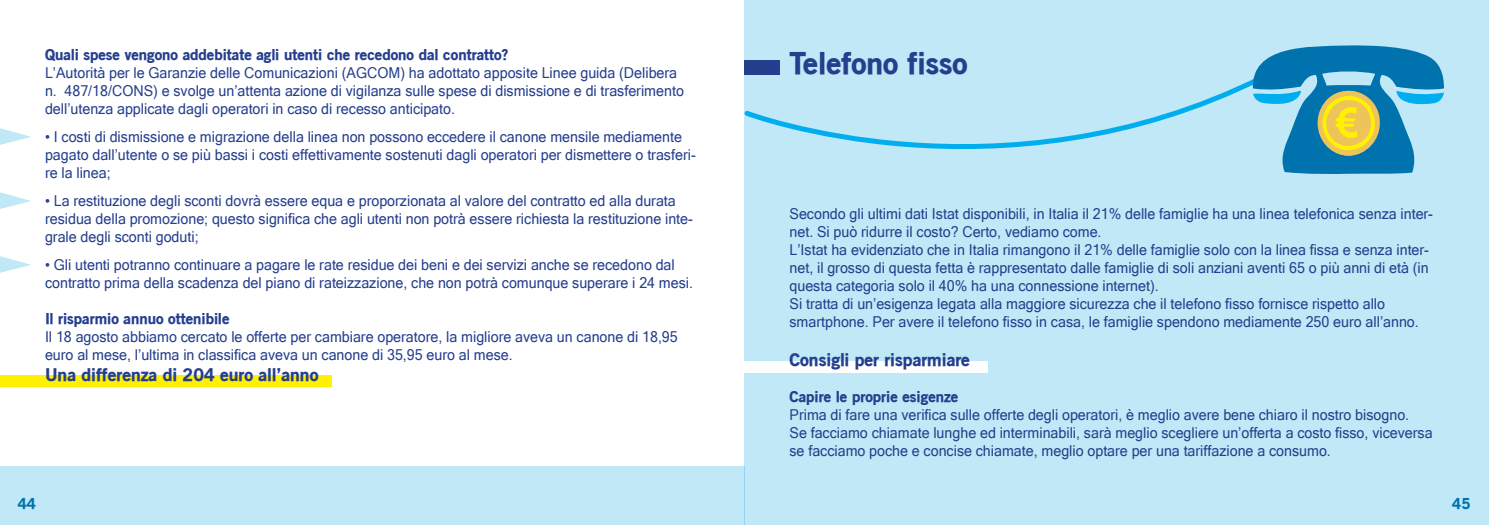
<style>
.page{position:relative;width:1489px;height:525px;background:#fff}
.page>*{position:absolute;margin:0;border:0;box-sizing:border-box;transform-origin:0 0}
.t1{font:900 30px "Old Sans";color:#253f8e}
.t2{font:900 17.5px "Old Sans";color:#253f8e}
.t3{font:15px/18px "Microsoft Sans Serif";color:#253f8e;scale:.95 1}
.t4{font:900 15px "Old Sans";color:#253f8e}
.t5{font:900 15px "Old Sans";color:#0073ae}
</style>
<div class="page">
<div style="left:0;top:375px;width:331px;height:12px;background:#fff101"></div>
<div style="left:744px;top:0;width:744px;height:524px;background:#c0e8f6"></div>
<div style="left:744px;top:360px;width:244px;height:12px;background:#fff"></div>
<div style="left:0;top:466px;width:744px;height:58px;background:#c0e8f6"></div>
<svg style="left:744px;top:80px;width:506px;height:69px"></svg>
<svg style="left:1250px;top:45px;width:193px;height:129px"></svg>
<div style="left:744px;top:61px;width:36px;height:14px;background:#253f8e"></div>
<svg style="left:0;top:128px;width:31px;height:17px"></svg>
<svg style="left:0;top:192px;width:31px;height:17px"></svg>
<svg style="left:0;top:256px;width:31px;height:17px"></svg>
<p class="t4" style="left:45px;top:45px;width:465px">Quali spese vengono addebitate agli utenti che recedono dal contratto?</p>
<p class="t3" style="left:45px;top:63px;width:674px">L’Autorità per le Garanzie delle Comunicazioni (AGCOM) ha adottato apposite Linee guida (Delibera n. 487/18/CONS) e svolge un’attenta azione di vigilanza sulle spese di dismissione e di trasferimento dell’utenza applicate dagli operatori in caso di recesso anticipato.</p>
<p class="t3" style="left:45px;top:127px;width:686px">• I costi di dismissione e migrazione della linea non possono eccedere il canone mensile mediamente pagato dall’utente o se più bassi i costi effettivamente sostenuti dagli operatori per dismettere o trasferi&shy;re la linea;</p>
<p class="t3" style="left:45px;top:191px;width:683px">• La restituzione degli sconti dovrà essere equa e proporzionata al valore del contratto ed alla durata residua della promozione; questo significa che agli utenti non potrà essere richiesta la restituzione inte&shy;grale degli sconti goduti;</p>
<p class="t3" style="left:45px;top:255px;width:683px">• Gli utenti potranno continuare a pagare le rate residue dei beni e dei servizi anche se recedono dal contratto prima della scadenza del piano di rateizzazione, che non potrà comunque superare i 24 mesi.</p>
<p class="t4" style="left:45px;top:309px;width:186px">Il risparmio annuo ottenibile</p>
<p class="t3" style="left:45px;top:327px;width:667px">Il 18 agosto abbiamo cercato le offerte per cambiare operatore, la migliore aveva un canone di 18,95 euro al mese, l’ultima in classifica aveva un canone di 35,95 euro al mese.</p>
<p class="t2" style="left:45px;top:363px;width:275px">Una differenza di 204 euro all’anno</p>
<p class="t1" style="left:789px;top:45px;width:179px">Telefono fisso</p>
<p class="t3" style="left:789px;top:204px;width:679px">Secondo gli ultimi dati Istat disponibili, in Italia il 21% delle famiglie ha una linea telefonica senza inter&shy;net. Si può ridurre il costo? Certo, vediamo come.</p>
<p class="t3" style="left:789px;top:240px;width:674px;text-align:justify">L’Istat ha evidenziato che in Italia rimangono il 21% delle famiglie solo con la linea fissa e senza inter&shy;net, il grosso di questa fetta è rappresentato dalle famiglie di soli anziani aventi 65 o più anni di età (in questa categoria solo il 40% ha una connessione internet).</p>
<p class="t3" style="left:789px;top:294px;width:664px">Si tratta di un’esigenza legata alla maggiore sicurezza che il telefono fisso fornisce rispetto allo smartphone. Per avere il telefono fisso in casa, le famiglie spendono mediamente 250 euro all’anno.</p>
<p class="t2" style="left:789px;top:348px;width:182px">Consigli per risparmiare</p>
<p class="t4" style="left:789px;top:386px;width:170px">Capire le proprie esigenze</p>
<p class="t3" style="left:789px;top:405px;width:653px">Prima di fare una verifica sulle offerte degli operatori, è meglio avere bene chiaro il nostro bisogno.</p>
<p class="t3" style="left:789px;top:423px;width:678px">Se facciamo chiamate lunghe ed interminabili, sarà meglio scegliere un’offerta a costo fisso, viceversa se facciamo poche e concise chiamate, meglio optare per una tariffazione a consumo.</p>
<p class="t5" style="left:18px;top:494px;width:20px">44</p>
<p class="t5" style="left:1451px;top:494px;width:20px">45</p>
</div>
